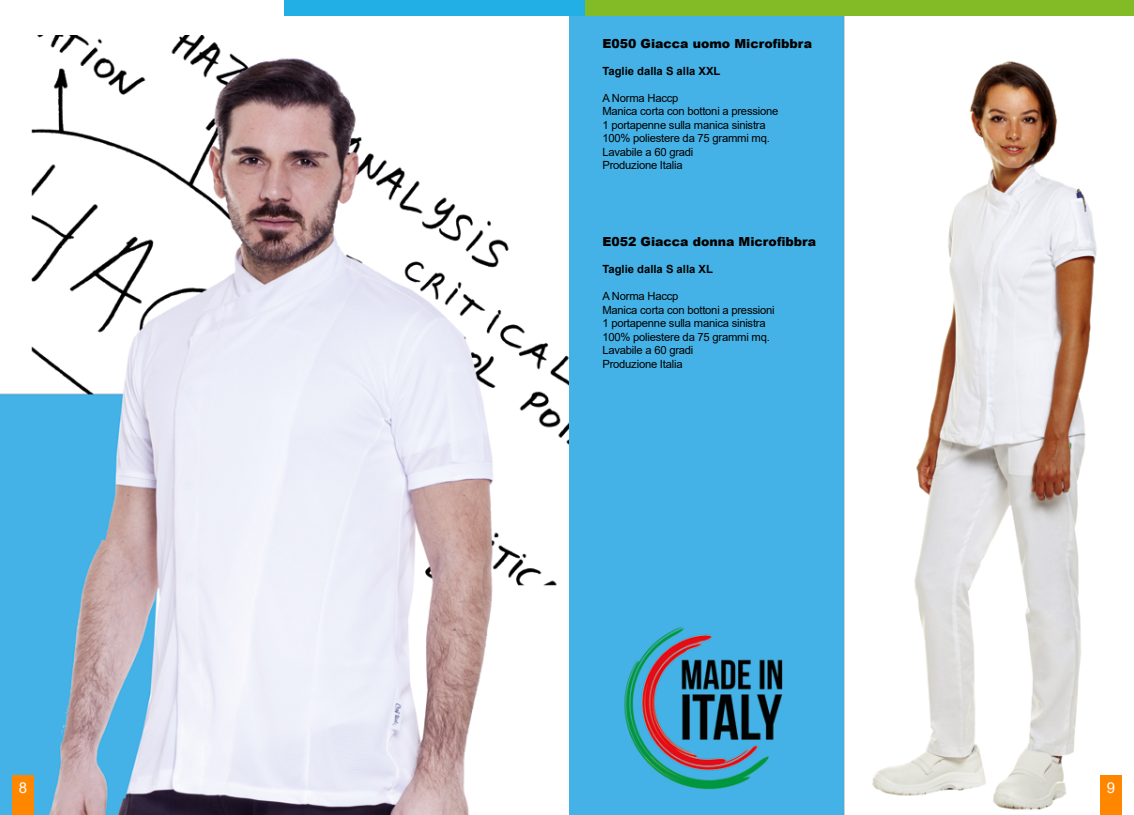
<style>
.page{position:relative;width:1134px;height:815px;background:#fff}
.page>*{position:absolute;margin:0;border:0;box-sizing:border-box;transform-origin:0 0}
.t1{font:15px "Arial";color:#fff}
.t2{font:900 12.5px "Arial";color:#000}
.t3{font:11.25px/13.5px "Arial";letter-spacing:-.02em;color:#000}
.t4{font:700 11.25px "Arial";color:#000}
</style>
<div class="page">
<img style="left:0;top:35px;width:570px;height:780px">
<img style="left:570px;top:16px;width:552px;height:799px">
<div style="left:285px;top:0;width:849px;height:16px;background:#83bb26"></div>
<div style="left:285px;top:0;width:300px;height:16px;background:#21afe6"></div>
<div style="left:1100px;top:775px;width:21px;height:40px;background:#ff8700"></div>
<div style="left:12px;top:775px;width:22px;height:40px;background:#ff8700"></div>
<p class="t2" style="left:602px;top:34px;width:211px">E050 Giacca uomo Microfibbra</p>
<p class="t4" style="left:602px;top:63px;width:119px">Taglie dalla S alla XXL</p>
<p class="t3" style="left:602px;top:91px;width:177px">A Norma Haccp<br>Manica corta con bottoni a pressione<br>1 portapenne sulla manica sinistra<br>100% poliestere da 75 grammi mq.<br>Lavabile a 60 gradi<br>Produzione Italia</p>
<p class="t2" style="left:602px;top:233px;width:215px">E052 Giacca donna Microfibbra</p>
<p class="t4" style="left:602px;top:261px;width:112px">Taglie dalla S alla XL</p>
<p class="t3" style="left:602px;top:290px;width:174px">A Norma Haccp<br>Manica corta con bottoni a pressioni<br>1 portapenne sulla manica sinistra<br>100% poliestere da 75 grammi mq.<br>Lavabile a 60 gradi<br>Produzione Italia</p>
<h1 class="t1" style="left:19px;top:778px;width:10px">8</h1>
<h1 class="t1" style="left:1107px;top:778px;width:10px">9</h1>
</div>
